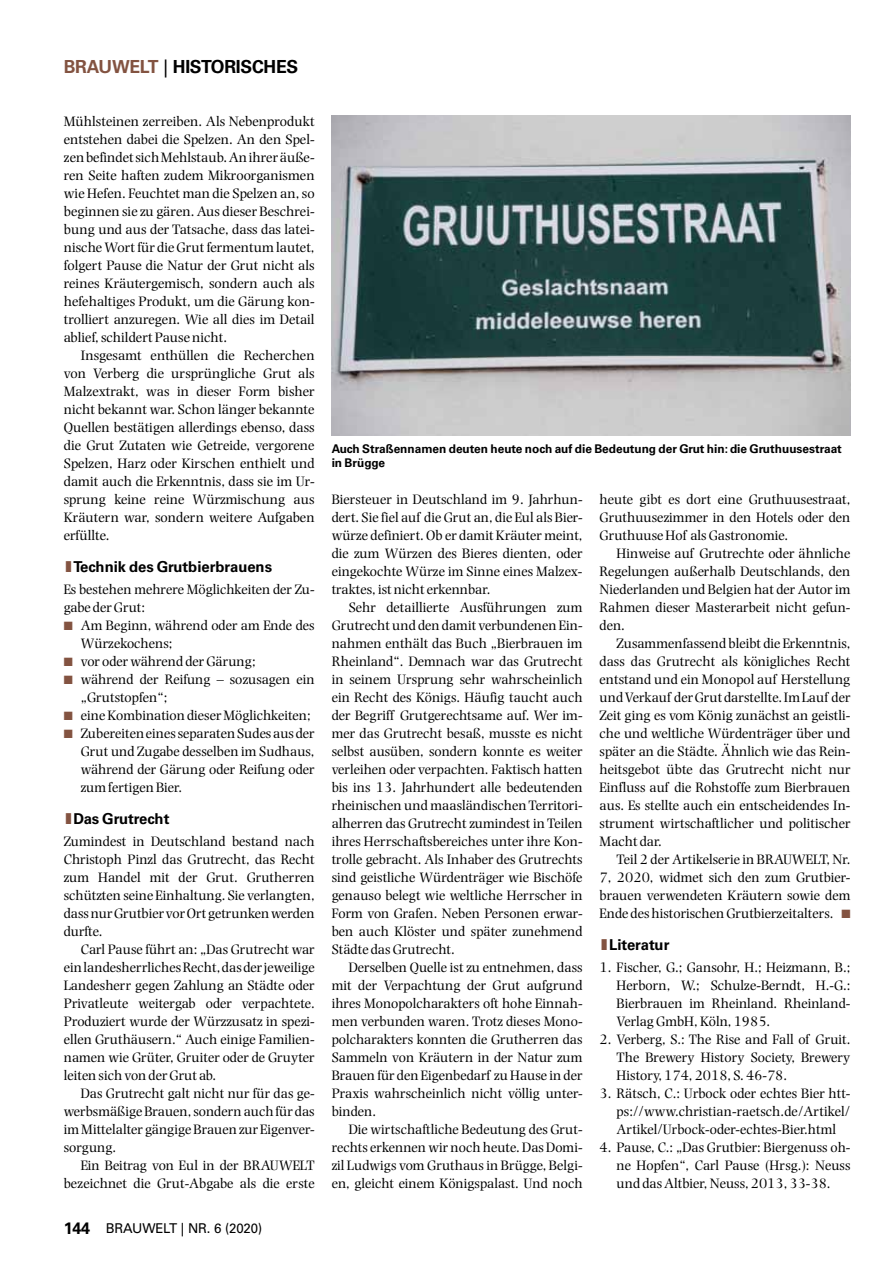
<style>
.page{position:relative;width:893px;height:1263px;background:#fff}
.page>*{position:absolute;margin:0;border:0;box-sizing:border-box;transform-origin:0 0}
.t1{font:700 18px "Univers";letter-spacing:-.015em;color:#000}
.t2{font:700 15px "Univers";color:#000}
.t3{font:14.25px/18px "Photina";color:#000;text-align:justify}
.t4{font:13.5px "Univers";letter-spacing:-.015em;color:#000}
.t5{font:700 12px/14.4px "Univers";color:#000}
.s1{color:#835341}
.s2{font-weight:400}
.s3{font-weight:700;font-size:16.5px}
</style>
<div class="page">
<img style="left:332px;top:116px;width:518px;height:319px">
<p class="t1" style="left:64px;top:56px;width:236px"><span class="s1">BRAUWELT</span> <span class="s2">|</span> Historisches</p>
<p class="t3" style="left:64px;top:112px;width:252px">Mühlsteinen zerreiben. Als Nebenprodukt entstehen dabei die Spelzen. An den Spel&shy;zen befindet sich Mehlstaub. An ihrer äuße&shy;ren Seite haften zudem Mikroorganismen wie Hefen. Feuchtet man die Spelzen an, so beginnen sie zu gären. Aus dieser Beschrei&shy;bung und aus der Tatsache, dass das latei&shy;nische Wort für die Grut fermentum lautet, folgert Pause die Natur der Grut nicht als reines Kräutergemisch, sondern auch als hefehaltiges Produkt, um die Gärung kon&shy;trolliert anzuregen. Wie all dies im Detail ablief, schildert Pause nicht.</p>
<p class="t3" style="left:64px;top:346px;width:252px;text-indent:17px">Insgesamt enthüllen die Recherchen von Verberg die ursprüngliche Grut als Malzextrakt, was in dieser Form bisher nicht bekannt war. Schon länger bekannte Quellen bestätigen allerdings ebenso, dass die Grut Zutaten wie Getreide, vergorene Spelzen, Harz oder Kirschen enthielt und damit auch die Erkenntnis, dass sie im Ur&shy;sprung keine reine Würzmischung aus Kräutern war, sondern weitere Aufgaben erfüllte.</p>
<p class="t2" style="left:64px;top:558px;width:210px"><span class="s1">l</span>Technik des Grutbierbrauens</p>
<p class="t3" style="left:64px;top:580px;width:252px">Es bestehen mehrere Möglichkeiten der Zu&shy;gabe der Grut:</p>
<p class="t3" style="left:81px;top:616px;width:235px;text-indent:-17px"><span class="s1">■</span> Am Beginn, während oder am Ende des<br>Würzekochens;</p>
<p class="t3" style="left:64px;top:652px;width:193px"><span class="s1">■</span> vor oder während der Gärung;</p>
<p class="t3" style="left:81px;top:670px;width:235px;text-indent:-17px"><span class="s1">■</span> während der Reifung – sozusagen ein „Grutstopfen“;</p>
<p class="t3" style="left:64px;top:706px;width:249px"><span class="s1">■</span> eine Kombination dieser Möglichkeiten;</p>
<p class="t3" style="left:81px;top:724px;width:235px;text-indent:-17px"><span class="s1">■</span> Zubereiten eines separaten Sudes aus der Grut und Zugabe desselben im Sudhaus, während der Gärung oder Reifung oder zum fertigen Bier.</p>
<p class="t2" style="left:64px;top:810px;width:107px"><span class="s1">l</span>Das Grutrecht</p>
<p class="t3" style="left:64px;top:832px;width:252px">Zumindest in Deutschland bestand nach Christoph Pinzl das Grutrecht, das Recht zum Handel mit der Grut. Grutherren schützten seine Einhaltung. Sie verlangten, dass nur Grutbier vor Ort getrunken werden durfte.</p>
<p class="t3" style="left:64px;top:940px;width:252px;text-indent:17px">Carl Pause führt an: „Das Grutrecht war ein landesherrliches Recht, das der jeweilige Landesherr gegen Zahlung an Städte oder Privatleute weitergab oder verpachtete.<br>Produziert wurde der Würzzusatz in spezi&shy;ellen Gruthäusern.“ Auch einige Familien&shy;namen wie Grüter, Gruiter oder de Gruyter leiten sich von der Grut ab.</p>
<p class="t3" style="left:64px;top:1084px;width:252px;text-indent:17px">Das Grutrecht galt nicht nur für das ge&shy;werbsmäßige Brauen, sondern auch für das im Mittelalter gängige Brauen zur Eigenver&shy;sorgung.</p>
<p class="t3" style="left:64px;top:1156px;width:252px;text-align:right">Ein Beitrag von Eul in der BRAUWELT bezeichnet die Grut-Abgabe als die erste</p>
<p class="t4" style="left:64px;top:1221px;width:200px"><span class="s3">144</span> BRAUWELT | NR. 6 (2020)</p>
<p class="t5" style="left:332px;top:441px;width:512px">Auch Straßennamen deuten heute noch auf die Bedeutung der Grut hin: die Gruthuusestraat in Brügge</p>
<p class="t3" style="left:332px;top:490px;width:252px">Biersteuer in Deutschland im 9. Jahrhun&shy;dert. Sie fiel auf die Grut an, die Eul als Bier&shy;würze definiert. Ob er damit Kräuter meint, die zum Würzen des Bieres dienten, oder eingekochte Würze im Sinne eines Malzex&shy;traktes, ist nicht erkennbar.</p>
<p class="t3" style="left:332px;top:598px;width:252px;text-indent:17px">Sehr detaillierte Ausführungen zum Grutrecht und den damit verbundenen Ein&shy;nahmen enthält das Buch „Bierbrauen im Rheinland“. Demnach war das Grutrecht in seinem Ursprung sehr wahrscheinlich ein Recht des Königs. Häufig taucht auch der Begriff Grutgerechtsame auf. Wer im&shy;mer das Grutrecht besaß, musste es nicht selbst ausüben, sondern konnte es weiter verleihen oder verpachten. Faktisch hatten bis ins 13. Jahrhundert alle bedeutenden rheinischen und maasländischen Territori&shy;alherren das Grutrecht zumindest in Teilen ihres Herrschaftsbereiches unter ihre Kon&shy;trolle gebracht. Als Inhaber des Grutrechts sind geistliche Würdenträger wie Bischöfe genauso belegt wie weltliche Herrscher in Form von Grafen. Neben Personen erwar&shy;ben auch Klöster und später zunehmend Städte das Grutrecht.</p>
<p class="t3" style="left:332px;top:958px;width:252px;text-indent:17px">Derselben Quelle ist zu entnehmen, dass mit der Verpachtung der Grut aufgrund ihres Monopolcharakters oft hohe Einnah&shy;men verbunden waren. Trotz dieses Mono&shy;polcharakters konnten die Grutherren das Sammeln von Kräutern in der Natur zum Brauen für den Eigenbedarf zu Hause in der Praxis wahrscheinlich nicht völlig unter&shy;binden.</p>
<p class="t3" style="left:332px;top:1120px;width:252px;text-indent:17px">Die wirtschaftliche Bedeutung des Grut&shy;rechts erkennen wir noch heute. Das Domi&shy;zil Ludwigs vom Gruthaus in Brügge, Belgi&shy;en, gleicht einem Königspalast. Und noch</p>
<p class="t3" style="left:600px;top:490px;width:252px">heute gibt es dort eine Gruthuusestraat, Gruthuusezimmer in den Hotels oder den Gruthuuse Hof als Gastronomie.</p>
<p class="t3" style="left:600px;top:544px;width:252px;text-indent:17px">Hinweise auf Grutrechte oder ähnliche Regelungen außerhalb Deutschlands, den Niederlanden und Belgien hat der Autor im Rahmen dieser Masterarbeit nicht gefun&shy;den.</p>
<p class="t3" style="left:600px;top:634px;width:252px;text-indent:17px">Zusammenfassend bleibt die Erkenntnis, dass das Grutrecht als königliches Recht entstand und ein Monopol auf Herstellung und Verkauf der Grut darstellte. Im Lauf der Zeit ging es vom König zunächst an geistli&shy;che und weltliche Würdenträger über und später an die Städte. Ähnlich wie das Rein&shy;heitsgebot übte das Grutrecht nicht nur Einfluss auf die Rohstoffe zum Bierbrauen aus. Es stellte auch ein entscheidendes In&shy;strument wirtschaftlicher und politischer Macht dar.</p>
<p class="t3" style="left:600px;top:850px;width:252px;text-indent:17px">Teil 2 der Artikelserie in BRAUWELT, Nr.<br>7, 2020, widmet sich den zum Grutbier&shy;brauen verwendeten Kräutern sowie dem Ende des historischen Grutbierzeitalters. <span class="s1">■</span></p>
<p class="t2" style="left:600px;top:936px;width:71px"><span class="s1">l</span>Literatur</p>
<p class="t3" style="left:617px;top:958px;width:235px;text-indent:-17px">1. Fischer, G.; Gansohr, H.; Heizmann, B.; Herborn, W.; Schulze-Berndt, H.-G.:<br>Bierbrauen im Rheinland. Rheinland-Verlag GmbH, Köln, 1985.</p>
<p class="t3" style="left:617px;top:1030px;width:235px;text-indent:-17px">2. Verberg, S.: The Rise and Fall of Gruit.<br>The Brewery History Society, Brewery History, 174, 2018, S. 46-78.</p>
<p class="t3" style="left:617px;top:1084px;width:235px;text-indent:-17px">3. Rätsch, C.: Urbock oder echtes Bier htt&shy;ps://www.christian-raetsch.de/Artikel/ Artikel/Urbock-oder-echtes-Bier.html</p>
<p class="t3" style="left:617px;top:1138px;width:235px;text-indent:-17px">4. Pause, C.: „Das Grutbier: Biergenuss oh&shy;ne Hopfen“, Carl Pause (Hrsg.): Neuss und das Altbier, Neuss, 2013, 33-38.</p>
</div>
